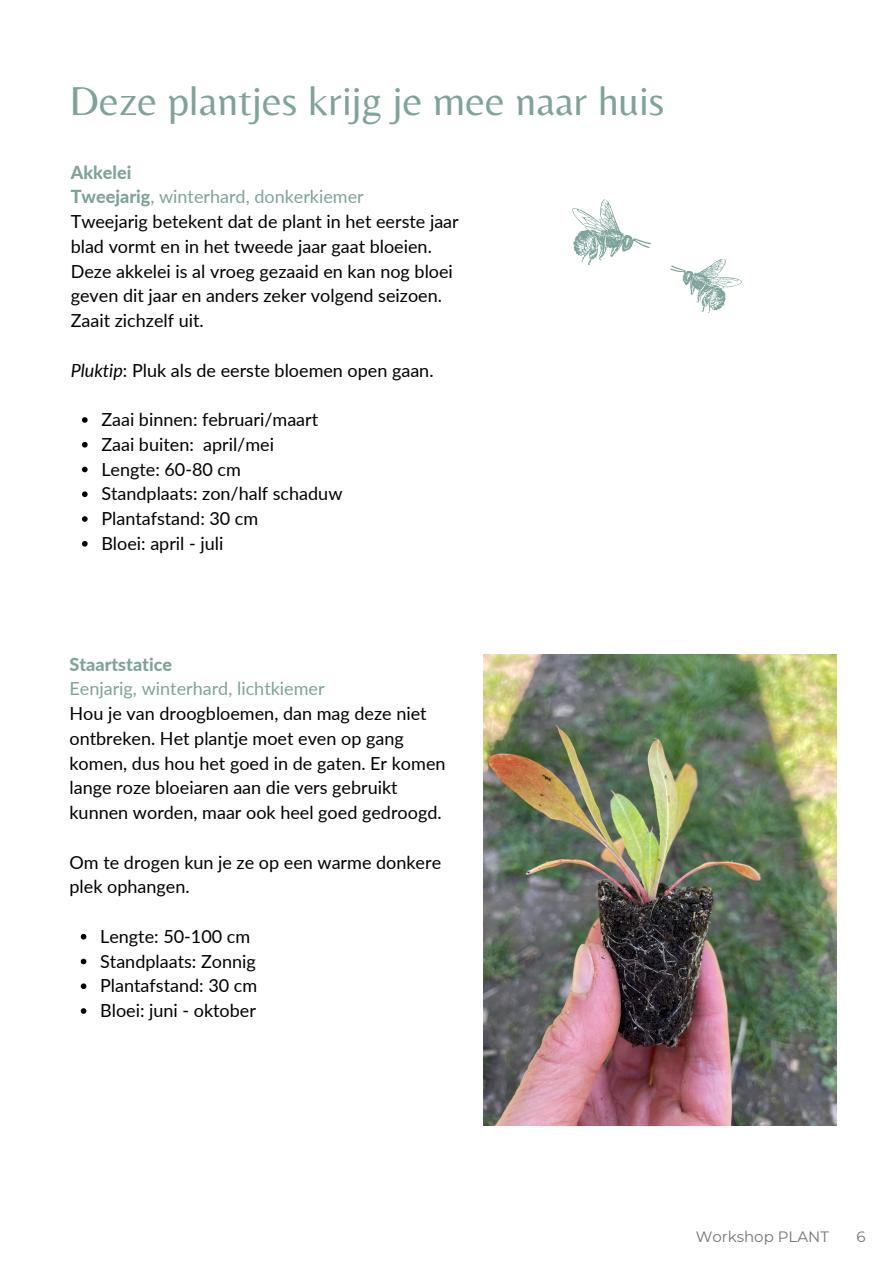
<style>
.page{position:relative;width:894px;height:1264px;background:#fff}
.page>*{position:absolute;margin:0;border:0;box-sizing:border-box;transform-origin:0 0}
.t1{font:42px "Belleza";color:#7da39b}
.t2{font:18px/24.8px "Lato";color:#000}
.t3{font:15px "Montserrat";color:#737373}
.s1{font-weight:800;color:#7da39b}
.s2{color:#7da39b}
.s3{font-style:italic}
</style>
<div class="page">
<svg style="left:572px;top:199px;width:170px;height:114px"></svg>
<img style="left:483px;top:654px;width:353px;height:471px">
<svg style="left:82px;top:417px;width:6px;height:6px"></svg>
<svg style="left:82px;top:442px;width:6px;height:5px"></svg>
<svg style="left:82px;top:466px;width:6px;height:6px"></svg>
<svg style="left:82px;top:491px;width:6px;height:6px"></svg>
<svg style="left:82px;top:516px;width:6px;height:6px"></svg>
<svg style="left:82px;top:541px;width:6px;height:5px"></svg>
<svg style="left:81px;top:933px;width:5px;height:6px"></svg>
<svg style="left:81px;top:958px;width:5px;height:6px"></svg>
<svg style="left:81px;top:983px;width:5px;height:6px"></svg>
<svg style="left:81px;top:1008px;width:5px;height:5px"></svg>
<h1 class="t1" style="left:69px;top:76px;width:596px">Deze plantjes krijg je mee naar huis</h1>
<h2 class="t2" style="left:71px;top:159px;width:389px"><span class="s1">Akkelei<br>Tweejarig</span><span class="s2">, winterhard, donkerkiemer<br></span>Tweejarig betekent dat de plant in het eerste jaar blad vormt en in het tweede jaar gaat bloeien.<br>Deze akkelei is al vroeg gezaaid en kan nog bloei geven dit jaar en anders zeker volgend seizoen.<br>Zaait zichzelf uit.</h2>
<p class="t2" style="left:71px;top:357px;width:364px"><span class="s3">Pluktip</span>: Pluk als de eerste bloemen open gaan.</p>
<p class="t2" style="left:101px;top:407px;width:218px">Zaai binnen: februari/maart</p>
<p class="t2" style="left:101px;top:431px;width:174px">Zaai buiten: april/mei</p>
<p class="t2" style="left:101px;top:456px;width:141px">Lengte: 60-80 cm</p>
<p class="t2" style="left:101px;top:481px;width:242px">Standplaats: zon/half schaduw</p>
<p class="t2" style="left:101px;top:506px;width:158px">Plantafstand: 30 cm</p>
<p class="t2" style="left:101px;top:530px;width:123px">Bloei: april - juli</p>
<h2 class="t2" style="left:69px;top:651px;width:377px"><span class="s1">Staartstatice<br></span><span class="s2">Eenjarig, winterhard, lichtkiemer<br></span>Hou je van droogbloemen, dan mag deze niet ontbreken. Het plantje moet even op gang komen, dus hou het goed in de gaten. Er komen lange roze bloeiaren aan die vers gebruikt kunnen worden, maar ook heel goed gedroogd.</h2>
<h2 class="t2" style="left:69px;top:849px;width:373px">Om te drogen kun je ze op een warme donkere plek ophangen.</h2>
<p class="t2" style="left:100px;top:923px;width:152px">Lengte: 50-100 cm</p>
<p class="t2" style="left:100px;top:948px;width:157px">Standplaats: Zonnig</p>
<p class="t2" style="left:100px;top:973px;width:159px">Plantafstand: 30 cm</p>
<p class="t2" style="left:100px;top:997px;width:157px">Bloei: juni - oktober</p>
<p class="t3" style="left:695px;top:1227px;width:135px">Workshop PLANT</p>
<p class="t3" style="left:856px;top:1227px;width:11px">6</p>
</div>
